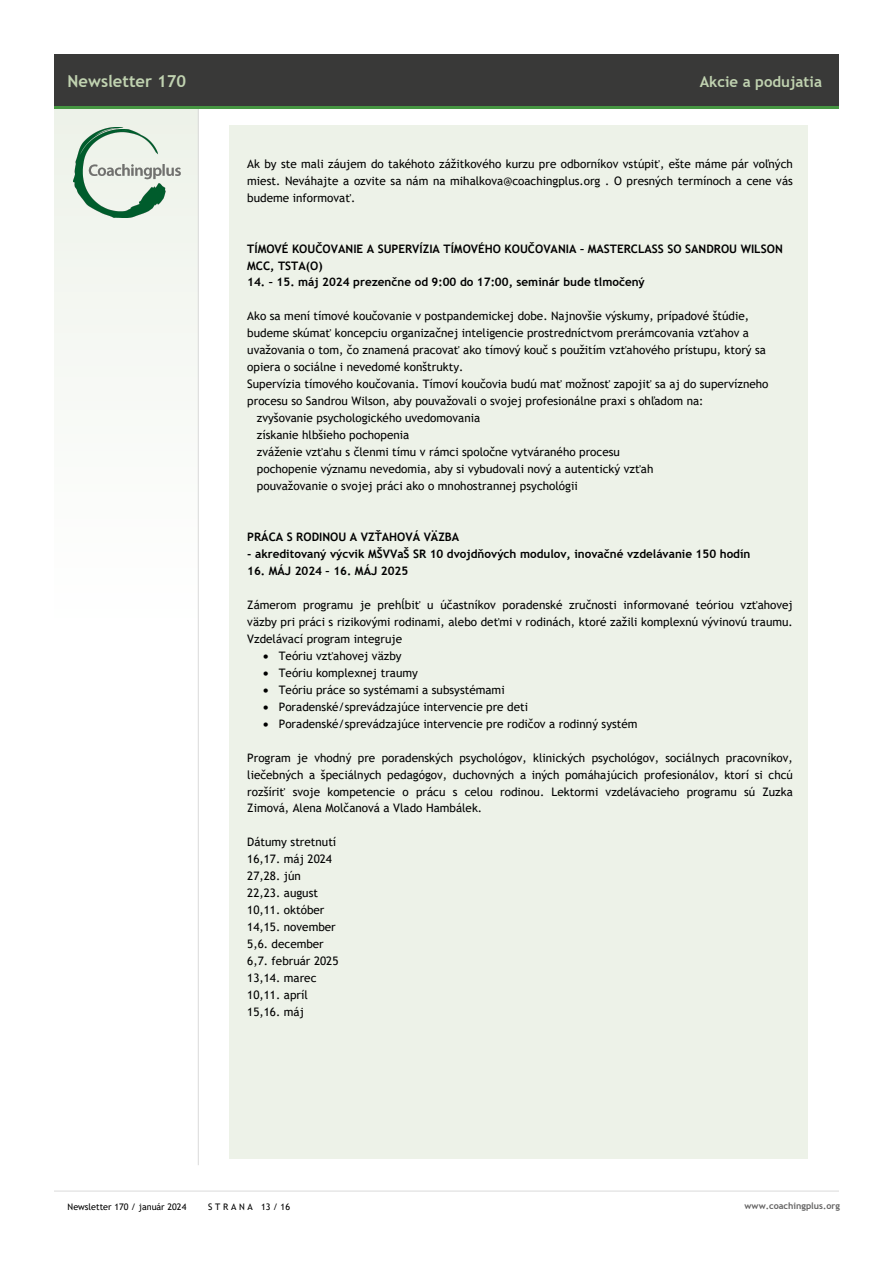
<style>
.page{position:relative;width:893px;height:1263px;background:#fff}
.page>*{position:absolute;margin:0;border:0;box-sizing:border-box;transform-origin:0 0}
.t1{font:700 16.5px "Trebuchet MS";color:#c0d2b0}
.t2{font:700 15px "Trebuchet MS";color:#c0d2b0}
.t3{font:11.7px/17px "Trebuchet MS";color:#000;text-align:justify}
.t4{font:700 11.7px/17px "Trebuchet MS";color:#000}
.t5{font:9px "Trebuchet MS";color:#000}
.t6{font:700 9px "Trebuchet MS";color:#646363}
</style>
<div class="page">
<div style="left:54px;top:106px;width:145px;height:525px;background:#f7f9f6"></div>
<hr style="left:54px;top:1191px;width:785px;height:1px;background:#dadada">
<hr style="left:198px;top:108px;width:1px;height:1057px;background:#dadada">
<div style="left:54px;top:54px;width:785px;height:53px;background:#393938"></div>
<hr style="left:54px;top:106px;width:785px;height:3px;background:#469642">
<img style="left:74px;top:127px;width:106px;height:91px">
<div style="left:229px;top:126px;width:579px;height:1032px;background:#edf2e8"></div>
<h1 class="t1" style="left:68px;top:70px;width:120px">Newsletter 170</h1>
<p class="t2" style="left:700px;top:73px;width:124px">Akcie a podujatia</p>
<p class="t3" style="left:247px;top:155px;width:547px">Ak by ste mali záujem do takéhoto zážitkového kurzu pre odborníkov vstúpiť, ešte máme pár voľných miest. Neváhajte a ozvite sa nám na mihalkova@coachingplus.org . O presných termínoch a cene vás budeme informovať.</p>
<p class="t4" style="left:247px;top:240px;width:537px">TÍMOVÉ KOUČOVANIE A SUPERVÍZIA TÍMOVÉHO KOUČOVANIA – MASTERCLASS SO SANDROU WILSON<br>MCC, TSTA(O)</p>
<p class="t4" style="left:247px;top:274px;width:399px">14. – 15. máj 2024 prezenčne od 9:00 do 17:00, seminár bude tlmočený</p>
<p class="t3" style="left:247px;top:308px;width:503px">Ako sa mení tímové koučovanie v postpandemickej dobe. Najnovšie výskumy, prípadové štúdie,</p>
<p class="t3" style="left:247px;top:325px;width:503px">budeme skúmať koncepciu organizačnej inteligencie prostredníctvom prerámcovania vzťahov a</p>
<p class="t3" style="left:247px;top:342px;width:520px">uvažovania o tom, čo znamená pracovať ako tímový kouč s použitím vzťahového prístupu, ktorý sa</p>
<p class="t3" style="left:247px;top:359px;width:218px">opiera o sociálne i nevedomé konštrukty.</p>
<p class="t3" style="left:247px;top:376px;width:523px">Supervízia tímového koučovania. Tímoví koučovia budú mať možnosť zapojiť sa aj do supervízneho</p>
<p class="t3" style="left:247px;top:393px;width:458px">procesu so Sandrou Wilson, aby pouvažovali o svojej profesionálne praxi s ohľadom na:</p>
<p class="t3" style="left:257px;top:409px;width:225px">zvyšovanie psychologického uvedomovania</p>
<p class="t3" style="left:257px;top:426px;width:154px">získanie hlbšieho pochopenia</p>
<p class="t3" style="left:257px;top:443px;width:364px">zváženie vzťahu s členmi tímu v rámci spoločne vytváraného procesu</p>
<p class="t3" style="left:257px;top:460px;width:398px">pochopenie významu nevedomia, aby si vybudovali nový a autentický vzťah</p>
<p class="t3" style="left:257px;top:477px;width:322px">pouvažovanie o svojej práci ako o mnohostrannej psychológii</p>
<p class="t4" style="left:247px;top:528px;width:214px">PRÁCA S RODINOU A VZŤAHOVÁ VÄZBA</p>
<p class="t4" style="left:247px;top:545px;width:505px">- akreditovaný výcvik MŠVVaŠ SR 10 dvojdňových modulov, inovačné vzdelávanie 150 hodín</p>
<p class="t4" style="left:247px;top:562px;width:163px">16. MÁJ 2024 – 16. MÁJ 2025</p>
<p class="t3" style="left:247px;top:596px;width:547px">Zámerom programu je prehĺbiť u účastníkov poradenské zručnosti informované teóriou vzťahovej väzby pri práci s rizikovými rodinami, alebo deťmi v rodinách, ktoré zažili komplexnú vývinovú traumu.<br>Vzdelávací program integruje</p>
<p class="t3" style="left:263px;top:647px;width:140px">• Teóriu vzťahovej väzby</p>
<p class="t3" style="left:263px;top:664px;width:156px">• Teóriu komplexnej traumy</p>
<p class="t3" style="left:263px;top:681px;width:243px">• Teóriu práce so systémami a subsystémami</p>
<p class="t3" style="left:263px;top:698px;width:266px">• Poradenské/sprevádzajúce intervencie pre deti</p>
<p class="t3" style="left:263px;top:715px;width:376px">• Poradenské/sprevádzajúce intervencie pre rodičov a rodinný systém</p>
<p class="t3" style="left:247px;top:749px;width:547px">Program je vhodný pre poradenských psychológov, klinických psychológov, sociálnych pracovníkov, liečebných a špeciálnych pedagógov, duchovných a iných pomáhajúcich profesionálov, ktorí si chcú rozšíriť svoje kompetencie o prácu s celou rodinou. Lektormi vzdelávacieho programu sú Zuzka Zimová, Alena Molčanová a Vlado Hambálek.</p>
<p class="t3" style="left:247px;top:834px;width:93px;text-align:left">Dátumy stretnutí<br>16,17. máj 2024<br>27,28. jún<br>22,23. august<br>10,11. október<br>14,15. november<br>5,6. december<br>6,7. február 2025<br>13,14. marec<br>10,11. apríl<br>15,16. máj</p>
<p class="t5" style="left:68px;top:1201px;width:120px">Newsletter 170 / január 2024</p>
<p class="t5" style="left:208px;top:1201px;width:83px">S T R A N A 13 / 16</p>
<p class="t6" style="left:745px;top:1200px;width:97px">www.coachingplus.org</p>
</div>
